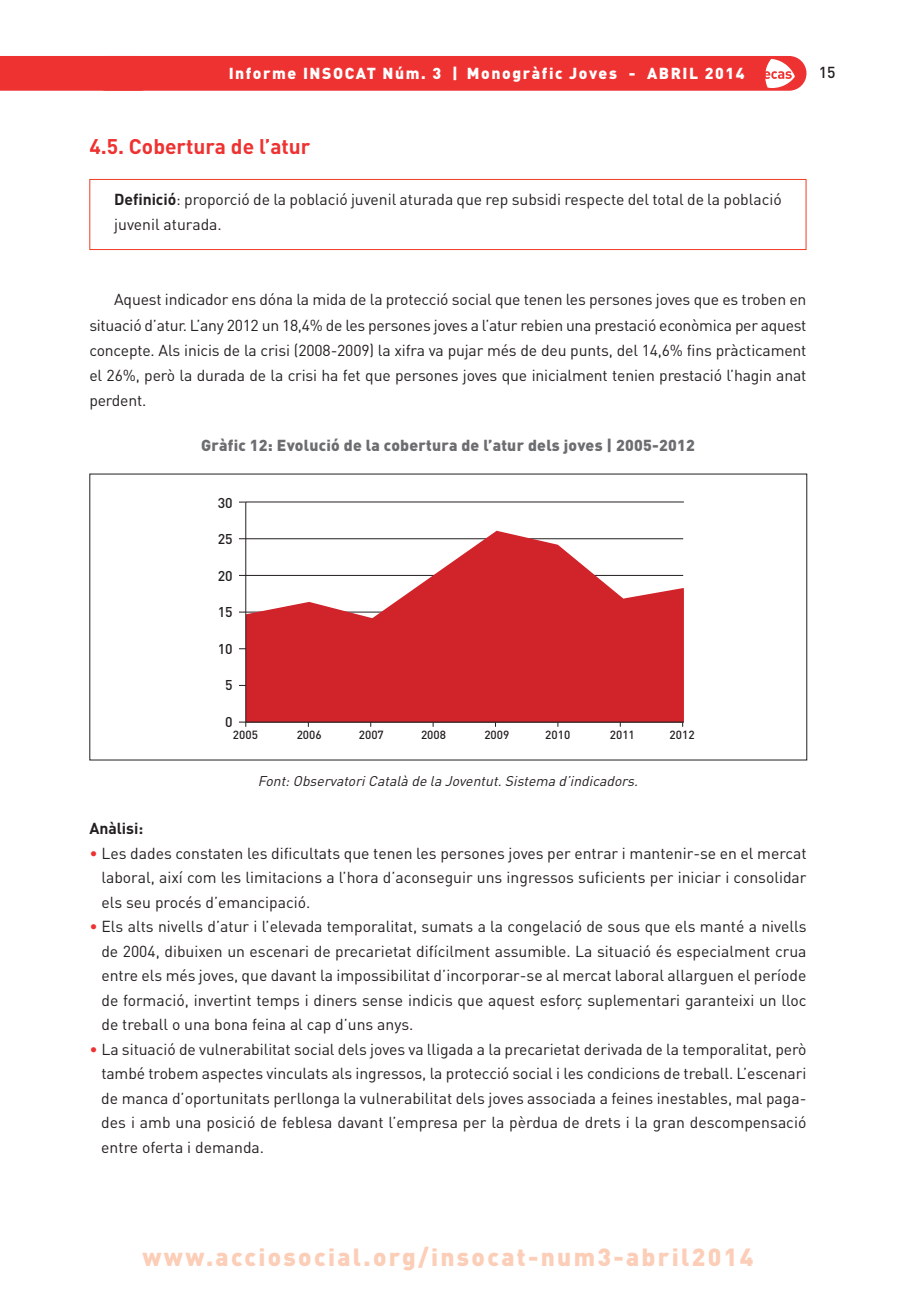
<style>
.page{position:relative;width:918px;height:1300px;background:#fff}
.page>*{position:absolute;margin:0;border:0;box-sizing:border-box;transform-origin:0 0}
.t1{font:900 24.5px "DIN";letter-spacing:.095em;color:#fccdb7}
.t2{font:700 21px "DIN";color:#ee3231}
.t3{font:15.75px/24.5px "DIN";color:#231f20;text-align:justify}
.t4{font:900 15.75px "DIN";letter-spacing:.015em;color:#6c6d70}
.t5{font:900 15.75px "DIN";letter-spacing:.1em;color:#fff}
.t6{font:700 15.75px "DIN";color:#231f20}
.t7{font:500 15.75px "DIN";color:#231f20}
.t8{font:italic 14px "DIN";color:#231f20}
.t9{font:500 14px "DIN";color:#231f20}
.t10{font:500 11.72px "DIN";color:#231f20}
.s1{font-weight:700}
.s2{color:#ee3231}
</style>
<div class="page">
<div style="left:89px;top:56px;width:717px;height:35px;background:#ee3231;border-radius:17px"></div>
<img style="left:763px;top:56px;width:32px;height:35px">
<div style="left:0;top:56px;width:157px;height:35px;background:#ee3231"></div>
<div style="left:89px;top:179px;width:717px;height:71px;border:1px solid #ef3c25"></div>
<hr style="left:239px;top:722px;width:444px;height:1px;background:#231f20">
<hr style="left:239px;top:575px;width:444px;height:1px;background:#231f20">
<hr style="left:239px;top:538px;width:444px;height:1px;background:#231f20">
<hr style="left:239px;top:612px;width:444px;height:1px;background:#231f20">
<hr style="left:239px;top:648px;width:444px;height:1px;background:#231f20">
<hr style="left:239px;top:685px;width:444px;height:1px;background:#231f20">
<svg style="left:245px;top:502px;width:439px;height:220px"></svg>
<p class="t5" style="left:229px;top:64px;width:517px">Informe INSOCAT Núm. 3 | Monogràfic Joves - ABRIL 2014</p>
<p class="t7" style="left:819px;top:64px;width:18px">15</p>
<h2 class="t2" style="left:89px;top:135px;width:223px">4.5. Cobertura de l’atur</h2>
<p class="t3" style="left:114px;top:187px;width:669px;line-height:25.2px"><span class="s1">Definició</span>: proporció de la població juvenil aturada que rep subsidi respecte del total de la població juvenil aturada.</p>
<p class="t3" style="left:89px;top:287px;width:718px;line-height:25.2px;text-indent:25px">Aquest indicador ens dóna la mida de la protecció social que tenen les persones joves que es troben en situació d’atur. L’any 2012 un 18,4% de les persones joves a l’atur rebien una prestació econòmica per aquest concepte. Als inicis de la crisi (2008-2009) la xifra va pujar més de deu punts, del 14,6% fins pràcticament el 26%, però la durada de la crisi ha fet que persones joves que inicialment tenien prestació l’hagin anat perdent.</p>
<p class="t4" style="left:201px;top:436px;width:495px">Gràfic 12: Evolució de la cobertura de l’atur dels joves | 2005-2012</p>
<p class="t9" style="left:218px;top:495px;width:16px">30</p>
<p class="t9" style="left:218px;top:531px;width:16px">25</p>
<p class="t9" style="left:218px;top:568px;width:16px">20</p>
<p class="t9" style="left:218px;top:604px;width:16px">15</p>
<p class="t9" style="left:218px;top:641px;width:16px">10</p>
<p class="t9" style="left:225px;top:677px;width:9px">5</p>
<p class="t9" style="left:225px;top:714px;width:9px">0</p>
<p class="t10" style="left:233px;top:728px;width:26px">2005</p>
<p class="t10" style="left:297px;top:728px;width:26px">2006</p>
<p class="t10" style="left:359px;top:728px;width:26px">2007</p>
<p class="t10" style="left:421px;top:728px;width:26px">2008</p>
<p class="t10" style="left:484px;top:728px;width:26px">2009</p>
<p class="t10" style="left:545px;top:728px;width:26px">2010</p>
<p class="t10" style="left:610px;top:728px;width:26px">2011</p>
<p class="t10" style="left:669px;top:728px;width:26px">2012</p>
<p class="t8" style="left:258px;top:773px;width:385px">Font: Observatori Català de la Joventut. Sistema d’indicadors.</p>
<p class="t6" style="left:89px;top:819px;width:55px">Anàlisi:</p>
<p class="t3" style="left:101px;top:841px;width:706px;text-indent:-12px"><span class="s2">•</span> Les dades constaten les dificultats que tenen les persones joves per entrar i mantenir-se en el mercat laboral, així com les limitacions a l’hora d’aconseguir uns ingressos suficients per iniciar i consolidar els seu procés d’emancipació.</p>
<p class="t3" style="left:101px;top:914px;width:706px;text-indent:-12px"><span class="s2">•</span> Els alts nivells d’atur i l’elevada temporalitat, sumats a la congelació de sous que els manté a nivells de 2004, dibuixen un escenari de precarietat difícilment assumible. La situació és especialment crua entre els més joves, que davant la impossibilitat d’incorporar-se al mercat laboral allarguen el període de formació, invertint temps i diners sense indicis que aquest esforç suplementari garanteixi un lloc de treball o una bona feina al cap d’uns anys.</p>
<p class="t3" style="left:101px;top:1037px;width:707px;text-indent:-12px"><span class="s2">•</span> La situació de vulnerabilitat social dels joves va lligada a la precarietat derivada de la temporalitat, però també trobem aspectes vinculats als ingressos, la protecció social i les condicions de treball. L’escenari de manca d’oportunitats perllonga la vulnerabilitat dels joves associada a feines inestables, mal paga&shy;des i amb una posició de feblesa davant l’empresa per la pèrdua de drets i la gran descompensació entre oferta i demanda.</p>
<h1 class="t1" style="left:142px;top:1243px;width:612px">www.acciosocial.org/insocat-num3-abril2014</h1>
</div>
